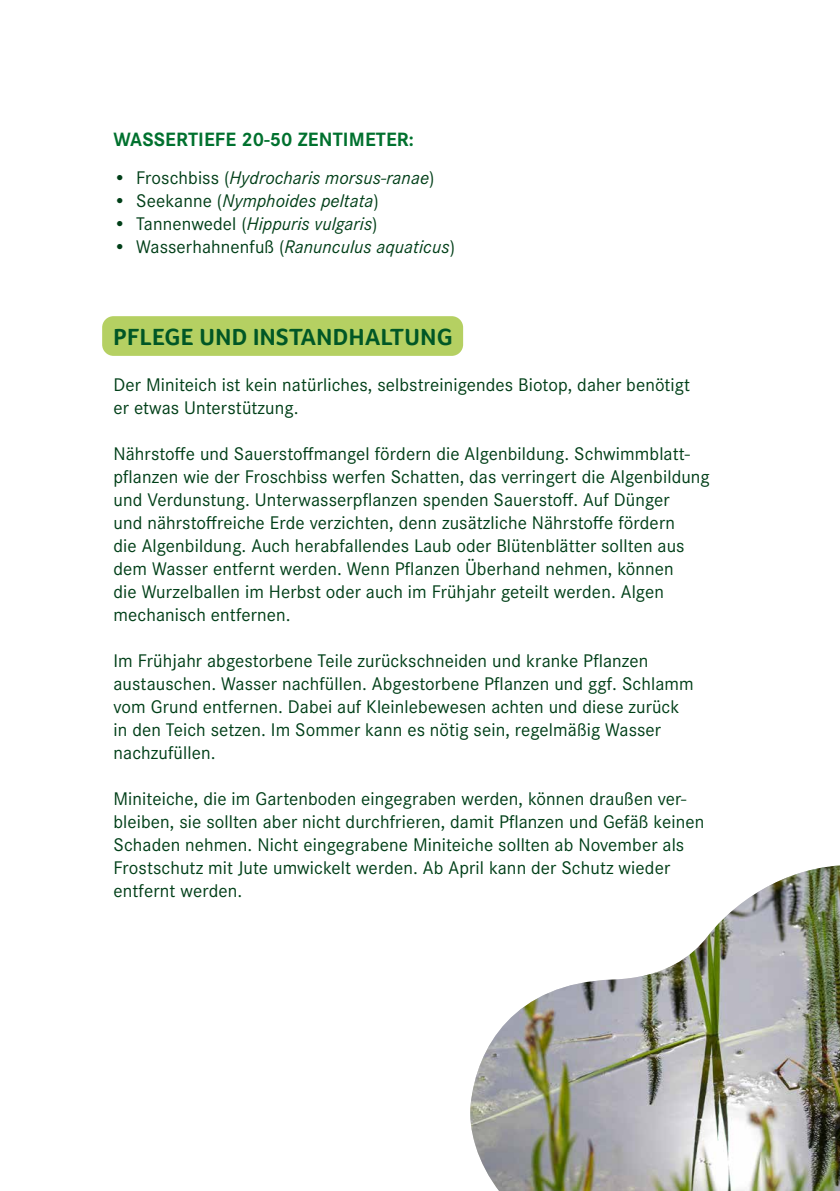
<style>
.page{position:relative;width:840px;height:1191px;background:#fff}
.page>*{position:absolute;margin:0;border:0;box-sizing:border-box;transform-origin:0 0}
.t1{font:700 24px "Foco";letter-spacing:.02em;color:#005726}
.t2{font:700 20px "Corporate S Pro";letter-spacing:.005em;color:#00712e}
.t3{font:19px/23px "Corporate S Pro";letter-spacing:.005em;color:#003f18}
.t4{font:italic 19px "Corporate S Pro";letter-spacing:.005em;color:#003f18}
.s1{font-style:normal}
</style>
<div class="page">
<img style="left:470px;top:865px;width:369px;height:326px">
<div style="left:102px;top:316px;width:361px;height:40px;background:#b5d062;border-radius:11px"></div>
<h3 class="t2" style="left:113px;top:124px;width:301px">WASSERTIEFE 20-50 ZENTIMETER:</h3>
<p class="t4" style="left:113px;top:164px;width:322px"><span class="s1">• Froschbiss (</span>Hydrocharis morsus-ranae<span class="s1">)</span></p>
<p class="t4" style="left:113px;top:187px;width:266px"><span class="s1">• Seekanne (</span>Nymphoides peltata<span class="s1">)</span></p>
<p class="t4" style="left:113px;top:210px;width:265px"><span class="s1">• Tannenwedel (</span>Hippuris vulgaris<span class="s1">)</span></p>
<p class="t4" style="left:113px;top:233px;width:343px"><span class="s1">• Wasserhahnenfuß (</span>Ranunculus aquaticus<span class="s1">)</span></p>
<h2 class="t1" style="left:113px;top:321px;width:340px">PFLEGE UND INSTANDHALTUNG</h2>
<p class="t3" style="left:113px;top:372px;width:578px">Der Miniteich ist kein natürliches, selbstreinigendes Biotop, daher benötigt er etwas Unterstützung.</p>
<p class="t3" style="left:113px;top:441px;width:597px">Nährstoffe und Sauerstoffmangel fördern die Algenbildung. Schwimmblatt&shy;pflanzen wie der Froschbiss werfen Schatten, das verringert die Algenbildung und Verdunstung. Unterwasserpflanzen spenden Sauerstoff. Auf Dünger<br>und nährstoffreiche Erde verzichten, denn zusätzliche Nährstoffe fördern<br>die Algenbildung. Auch herabfallendes Laub oder Blütenblätter sollten aus dem Wasser entfernt werden. Wenn Pflanzen Überhand nehmen, können<br>die Wurzelballen im Herbst oder auch im Frühjahr geteilt werden. Algen mechanisch entfernen.</p>
<p class="t3" style="left:113px;top:648px;width:581px">Im Frühjahr abgestorbene Teile zurückschneiden und kranke Pflanzen austauschen. Wasser nachfüllen. Abgestorbene Pflanzen und ggf. Schlamm vom Grund entfernen. Dabei auf Kleinlebewesen achten und diese zurück in den Teich setzen. Im Sommer kann es nötig sein, regelmäßig Wasser nachzufüllen.</p>
<p class="t3" style="left:113px;top:786px;width:592px">Miniteiche, die im Gartenboden eingegraben werden, können draußen ver&shy;bleiben, sie sollten aber nicht durchfrieren, damit Pflanzen und Gefäß keinen Schaden nehmen. Nicht eingegrabene Miniteiche sollten ab November als Frostschutz mit Jute umwickelt werden. Ab April kann der Schutz wieder entfernt werden.</p>
</div>
